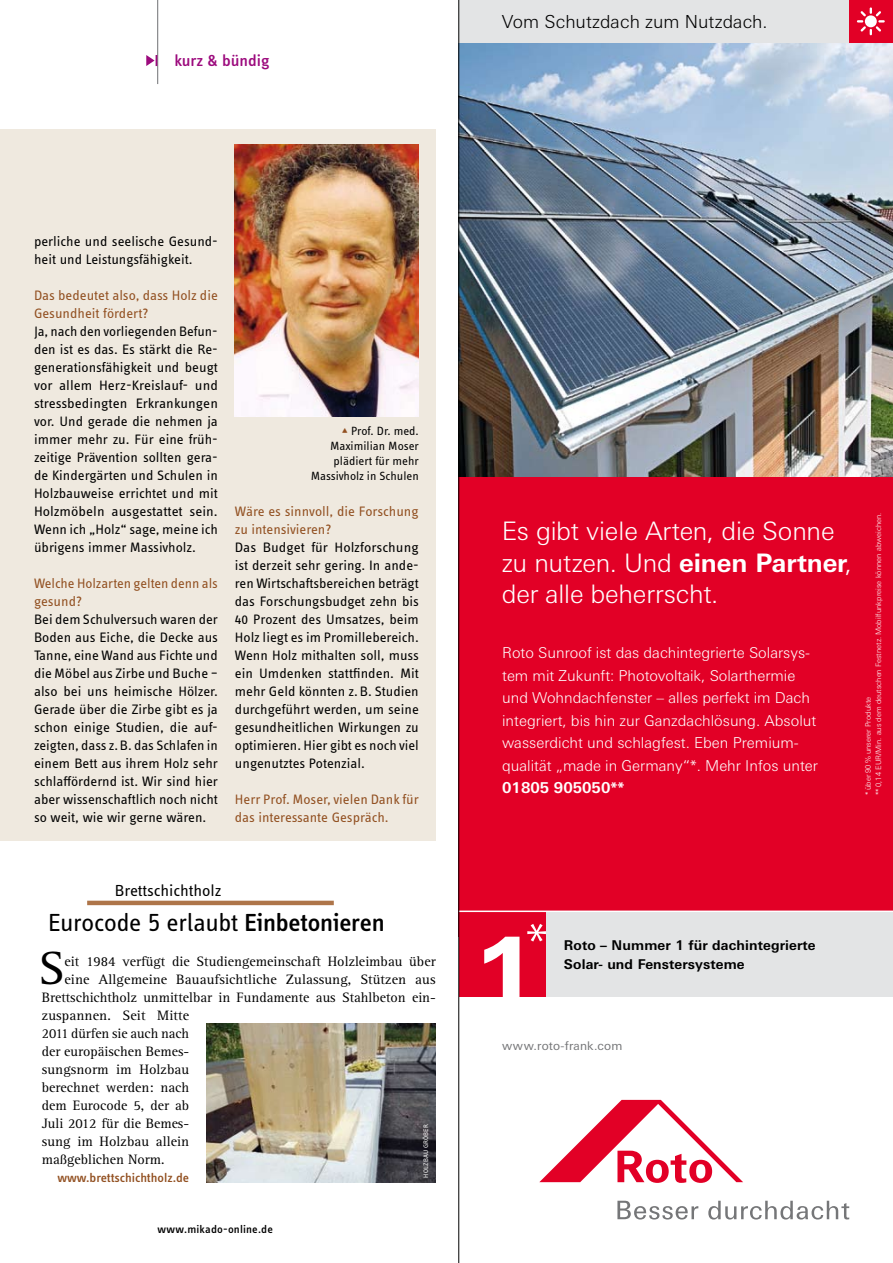
<style>
.page{position:relative;width:893px;height:1263px;background:#fff}
.page>*{position:absolute;margin:0;border:0;box-sizing:border-box;transform-origin:0 0}
.t1{font:700 113.1px "LT Univers Basic";color:#fff}
.t2{font:300 50.7px "LT Univers Basic";color:#fff}
.t3{font:48.15px "Rotis Serif Pro";color:#000}
.t4{font:300 25.5px/31.5px "LT Univers Basic";letter-spacing:-.005em;color:#fff}
.t5{font:25.5px "Info OT Disp";letter-spacing:-.01em;color:#000;scale:1.05 1}
.t6{font:300 18px "LT Univers Basic";letter-spacing:.01em;color:#000}
.t7{font:16.5px "Info OT Text";letter-spacing:-.005em;color:#000;scale:1.05 1}
.t8{font:500 16.5px "Info OT Text";color:#9c0a7d;scale:1.05 1}
.t9{font:300 15px/22.5px "LT Univers Basic";color:#fff}
.t10{font:700 15px "LT Univers Basic";color:#fff}
.t11{font:14.1px/18px "Info OT Text";color:#000;text-align:justify;scale:1.07 1}
.t12{font:14.1px/18px "Info OT Text";color:#000;text-align:justify}
.t13{font:14.1px "Rotis Serif Pro";color:#000}
.t14{font:14.1px/18px "Info OT Text";color:#000;text-align:justify;scale:1.04 1}
.t15{font:14.1px/18px "Info OT Text";letter-spacing:-.005em;color:#925021;scale:1.05 1}
.t16{font:14.1px/18px "Info OT Text";color:#000;scale:1.05 1}
.t17{font:14.1px/18px "Info OT Text";letter-spacing:-.005em;color:#925021}
.t18{font:700 13.5px/19.8px "LT Univers Basic";letter-spacing:.01em;color:#000}
.t19{font:500 12.9px "Info OT Text";color:#925021;scale:1.05 1}
.t20{font:12.3px/15px "Info OT Text";color:#000;text-align:right}
.t21{font:12px "LT Univers Basic";letter-spacing:.015em;color:#757678}
.t22{font:500 11.4px "Info OT Text";letter-spacing:.015em;color:#000;scale:1.05 1}
.t23{font:300 7.5px/10.5px "LT Univers Basic";color:#fff}
.t24{font:6.75px "Info OT Text";color:#fff;scale:1.05 1}
.s1{color:#925021}
.s2{font-weight:500}
.s3{font-weight:700}
</style>
<div class="page">
<hr style="left:157px;top:0;width:1px;height:84px;background:#707173">
<svg style="left:146px;top:55px;width:11px;height:11px"></svg>
<div style="left:0;top:129px;width:436px;height:711px;background:#efe9df"></div>
<img style="left:235px;top:145px;width:184px;height:272px">
<img style="left:206px;top:1024px;width:230px;height:158px">
<hr style="left:87px;top:901px;width:247px;height:4px;background:#ae7549">
<div style="left:459px;top:330px;width:434px;height:606px;background:#e20026"></div>
<svg style="left:539px;top:1100px;width:204px;height:83px"></svg>
<svg style="left:617px;top:1201px;width:81px;height:18px"></svg>
<svg style="left:708px;top:1201px;width:141px;height:18px"></svg>
<div style="left:461px;top:911px;width:432px;height:86px;background:#e3e4e5"></div>
<div style="left:459px;top:910px;width:86px;height:87px;background:#e20026"></div>
<hr style="left:459px;top:910px;width:434px;height:2px;background:#fff">
<img style="left:459px;top:43px;width:434px;height:434px">
<div style="left:459px;top:0;width:433px;height:43px;background:#e3e4e5"></div>
<div style="left:849px;top:0;width:44px;height:43px;background:#e20026"></div>
<svg style="left:857px;top:7px;width:28px;height:28px"></svg>
<div style="left:865px;top:15px;width:12px;height:12px;background:#fff;border-radius:50%"></div>
<hr style="left:458px;top:0;width:1px;height:1263px;background:#000">
<p class="t8" style="left:174px;top:50px;width:92px">kurz &amp; bündig</p>
<p class="t6" style="left:502px;top:11px;width:267px">Vom Schutzdach zum Nutzdach.</p>
<p class="t16" style="left:34px;top:232px;width:177px">perliche und seelische Gesund&shy;heit und Leistungsfähigkeit.</p>
<p class="t15" style="left:34px;top:286px;width:177px">Das bedeutet also, dass Holz die<br>Gesundheit fördert?</p>
<p class="t12" style="left:34px;top:322px;width:185px">Ja, nach den vorliegenden Befun&shy;den ist es das. Es stärkt die Re&shy;generationsfähigkeit und beugt vor allem Herz-Kreislauf- und stressbedingten Erkrankungen vor. Und gerade die nehmen ja immer mehr zu. Für eine früh&shy;zeitige Prävention sollten gera&shy;de Kindergärten und Schulen in Holzbauweise errichtet und mit Holzmöbeln ausgestattet sein.<br>Wenn ich „Holz“ sage, meine ich übrigens immer Massivholz.</p>
<p class="t17" style="left:34px;top:574px;width:185px">Welche Holzarten gelten denn als gesund?</p>
<p class="t14" style="left:34px;top:610px;width:178px">Bei dem Schulversuch waren der Boden aus Eiche, die Decke aus Tanne, eine Wand aus Fichte und die Möbel aus Zirbe und Buche – also bei uns heimische Hölzer.<br>Gerade über die Zirbe gibt es ja schon einige Studien, die auf&shy;zeigten, dass z.B. das Schlafen in einem Bett aus ihrem Holz sehr schlaffördernd ist. Wir sind hier aber wissenschaftlich noch nicht so weit, wie wir gerne wären.</p>
<p class="t20" style="left:311px;top:423px;width:110px"><span class="s1">▴</span> Prof. Dr. med.<br>Maximilian Moser plädiert für mehr<br>Massivholz in Schulen</p>
<p class="t15" style="left:235px;top:502px;width:177px">Wäre es sinnvoll, die Forschung zu intensivieren?</p>
<p class="t11" style="left:235px;top:538px;width:173px">Das Budget für Holzforschung ist derzeit sehr gering. In ande&shy;ren Wirtschaftsbereichen beträgt das Forschungsbudget zehn bis 40 Prozent des Umsatzes, beim Holz liegt es im Promillebereich.<br>Wenn Holz mithalten soll, muss ein Umdenken stattfinden. Mit mehr Geld könnten z.B. Studien durchgeführt werden, um seine gesundheitlichen Wirkungen zu optimieren. Hier gibt es noch viel ungenutztes Potenzial.</p>
<p class="t15" style="left:235px;top:790px;width:177px">Herr Prof. Moser, vielen Dank für das interessante Gespräch.</p>
<p class="t7" style="left:115px;top:880px;width:103px">Brettschichtholz</p>
<h3 class="t5" style="left:48px;top:907px;width:322px">Eurocode 5 erlaubt <span class="s2">Einbetonieren</span></h3>
<h3 class="t3" style="left:39px;top:939px;width:27px">S</h3>
<p class="t13" style="left:65px;top:953px;width:373px">eit 1984 verfügt die Studiengemeinschaft Holzleimbau über</p>
<p class="t13" style="left:65px;top:971px;width:373px">eine Allgemeine Bauaufsichtliche Zulassung, Stützen aus</p>
<p class="t13" style="left:42px;top:989px;width:394px">Brettschichtholz unmittelbar in Fundamente aus Stahlbeton ein-</p>
<p class="t13" style="left:42px;top:1007px;width:149px">zuspannen. Seit Mitte</p>
<p class="t13" style="left:42px;top:1025px;width:149px">2011 dürfen sie auch nach</p>
<p class="t13" style="left:42px;top:1043px;width:149px">der europäischen Bemes-</p>
<p class="t13" style="left:42px;top:1061px;width:149px">sungsnorm im Holzbau</p>
<p class="t13" style="left:42px;top:1079px;width:149px">berechnet werden: nach</p>
<p class="t13" style="left:42px;top:1097px;width:149px">dem Eurocode 5, der ab</p>
<p class="t13" style="left:42px;top:1115px;width:149px">Juli 2012 für die Bemes-</p>
<p class="t13" style="left:42px;top:1133px;width:149px">sung im Holzbau allein</p>
<p class="t13" style="left:42px;top:1151px;width:124px">maßgeblichen Norm.</p>
<p class="t19" style="left:57px;top:1170px;width:127px">www.brettschichtholz.de</p>
<p class="t24" style="left:422px;top:1177px;width:52px;rotate:-90deg">Holzbau Gröber</p>
<p class="t22" style="left:157px;top:1222px;width:112px">www.mikado-online.de</p>
<h3 class="t4" style="left:502px;top:515px;width:352px">Es gibt viele Arten, die Sonne zu nutzen. Und <span class="s3">einen Partner</span>, der alle beherrscht.</h3>
<p class="t9" style="left:502px;top:641px;width:317px">Roto Sunroof ist das dachintegrierte Solarsys&shy;tem mit Zukunft: Photovoltaik, Solarthermie und Wohndachfenster – alles perfekt im Dach integriert, bis hin zur Ganzdachlösung. Absolut wasserdicht und schlagfest. Eben Premium&shy;qualität „made in Germany“*. Mehr Infos unter</p>
<p class="t10" style="left:502px;top:779px;width:124px">01805 905050**</p>
<p class="t23" style="left:863px;top:795px;width:284px;rotate:-90deg">* über 90 % unserer Produkte<br>** 0,14 EUR/Min. aus dem deutschen Festnetz. Mobilfunkpreise können abweichen.</p>
<h2 class="t2" style="left:525px;top:912px;width:24px">*</h2>
<h1 class="t1" style="left:471px;top:910px;width:72px">1</h1>
<p class="t18" style="left:564px;top:935px;width:253px">Roto – Nummer 1 für dachintegrierte<br>Solar- und Fenstersysteme</p>
<p class="t21" style="left:502px;top:1039px;width:122px">www.roto-frank.com</p>
</div>
